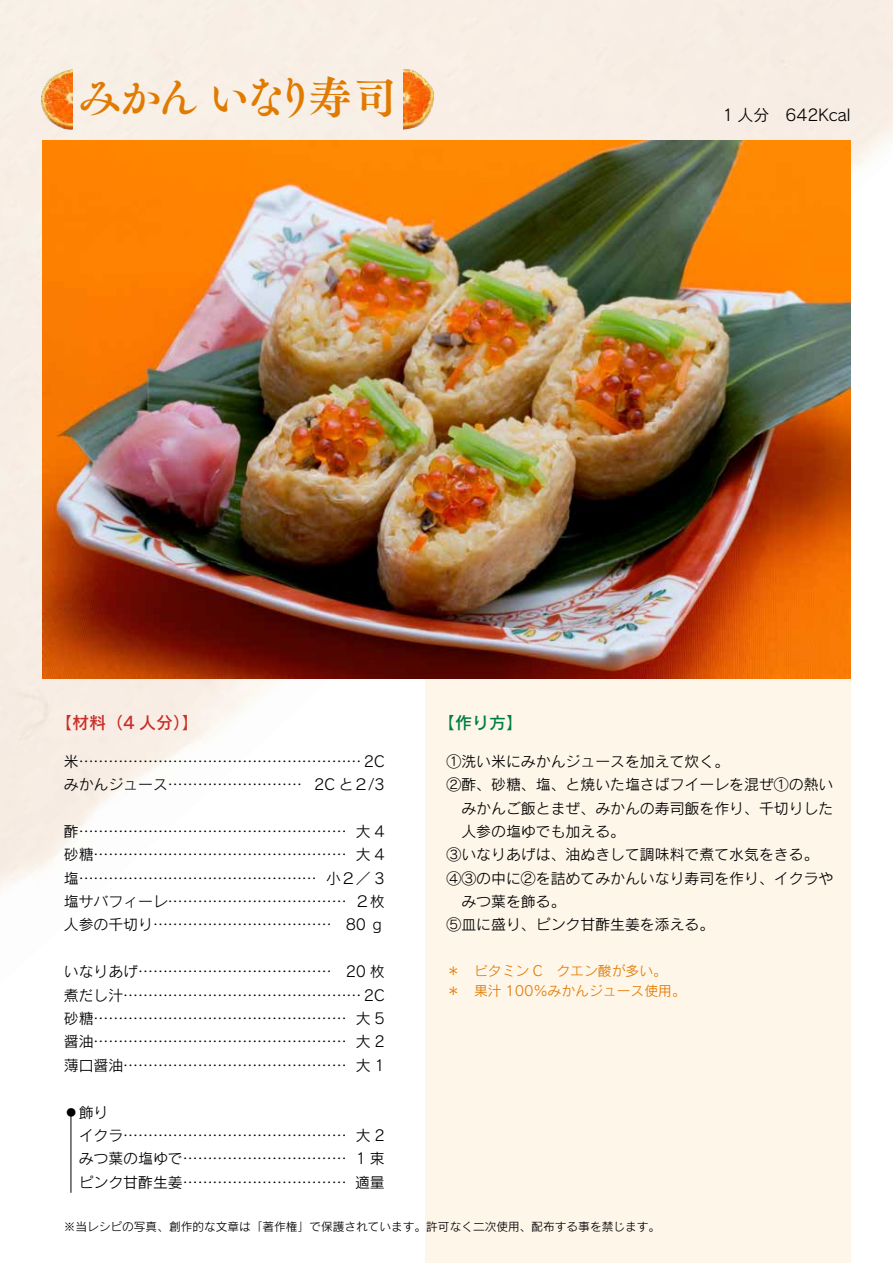
<style>
.page{position:relative;width:893px;height:1263px;background:#fff}
.page>*{position:absolute;margin:0;border:0;box-sizing:border-box;transform-origin:0 0}
.t1{font:44.7px "Tsuku A Old Min Pr 6 B";letter-spacing:-.17em;color:#e17a00}
.t2{font:16.95px "Rodin Pro DB";color:#c92e27}
.t3{font:16.95px "Rodin Pro DB";color:#007e41}
.t4{font:15.9px "Rodin Pro M";color:#000}
.t5{font:14.85px/23.4px "Rodin Pro M";color:#000}
.t6{font:13.8px/19.6px "Rodin Pro M";color:#e17a00}
.t7{font:11.7px "Rodin Pro M";color:#000}
</style>
<div class="page">
<img style="left:0;top:0;width:893px;height:992px">
<div style="left:425px;top:653px;width:425px;height:610px;background:#fff6ea"></div>
<img style="left:43px;top:141px;width:807px;height:538px">
<hr style="left:71px;top:1113px;width:1px;height:80px;background:#000">
<img style="left:41px;top:68px;width:31px;height:63px">
<img style="left:403px;top:68px;width:32px;height:63px">
<h1 class="t1" style="left:76px;top:57px;width:322px">みかん いなり寿司</h1>
<p class="t4" style="left:723px;top:104px;width:129px">1 人分　642Kcal</p>
<p class="t2" style="left:55px;top:712px;width:145px">【材料（4 人分）】</p>
<p class="t5" style="left:64px;top:749px;width:323px">米………………………………………………… 2Cみかんジュース……………………… 2C と２/3</p>
<p class="t5" style="left:64px;top:819px;width:323px;text-align:justify">酢……………………………………………… 大 4砂糖…………………………………………… 大 4塩………………………………………… 小２／ 3塩サバフィーレ……………………………… ２枚人参の千切り……………………………… 80 ｇ</p>
<p class="t5" style="left:64px;top:959px;width:323px;text-align:justify">いなりあげ………………………………… 20 枚煮だし汁………………………………………… 2C砂糖…………………………………………… 大 5醤油…………………………………………… 大 2薄口醤油……………………………………… 大 1</p>
<p class="t5" style="left:64px;top:1100px;width:323px">◦飾り<br>　イクラ……………………………………… 大 2　みつ葉の塩ゆで…………………………… 1 束　ピンク甘酢生姜…………………………… 適量</p>
<p class="t3" style="left:438px;top:712px;width:87px">【作り方】</p>
<p class="t5" style="left:446px;top:749px;width:284px">①洗い米にみかんジュースを加えて炊く。</p>
<p class="t5" style="left:446px;top:772px;width:388px">②酢、砂糖、塩、と焼いた塩さばフイーレを混ぜ①の熱い</p>
<p class="t5" style="left:461px;top:796px;width:374px">みかんご飯とまぜ、みかんの寿司飯を作り、千切りした</p>
<p class="t5" style="left:461px;top:819px;width:165px">人参の塩ゆでも加える。</p>
<p class="t5" style="left:446px;top:842px;width:374px">③いなりあげは、油ぬきして調味料で煮て水気をきる。</p>
<p class="t5" style="left:446px;top:866px;width:388px">④③の中に②を詰めてみかんいなり寿司を作り、イクラや</p>
<p class="t5" style="left:461px;top:889px;width:106px">みつ葉を飾る。</p>
<p class="t5" style="left:446px;top:913px;width:269px">⑤皿に盛り、ピンク甘酢生姜を添える。</p>
<p class="t6" style="left:446px;top:961px;width:241px">＊　ビタミン C　クエン酸が多い。<br>＊　果汁 100％みかんジュース使用。</p>
<p class="t7" style="left:64px;top:1219px;width:598px">※当レシピの写真、創作的な文章は「著作権」で保護されています。許可なく二次使用、配布する事を禁じます。</p>
</div>
